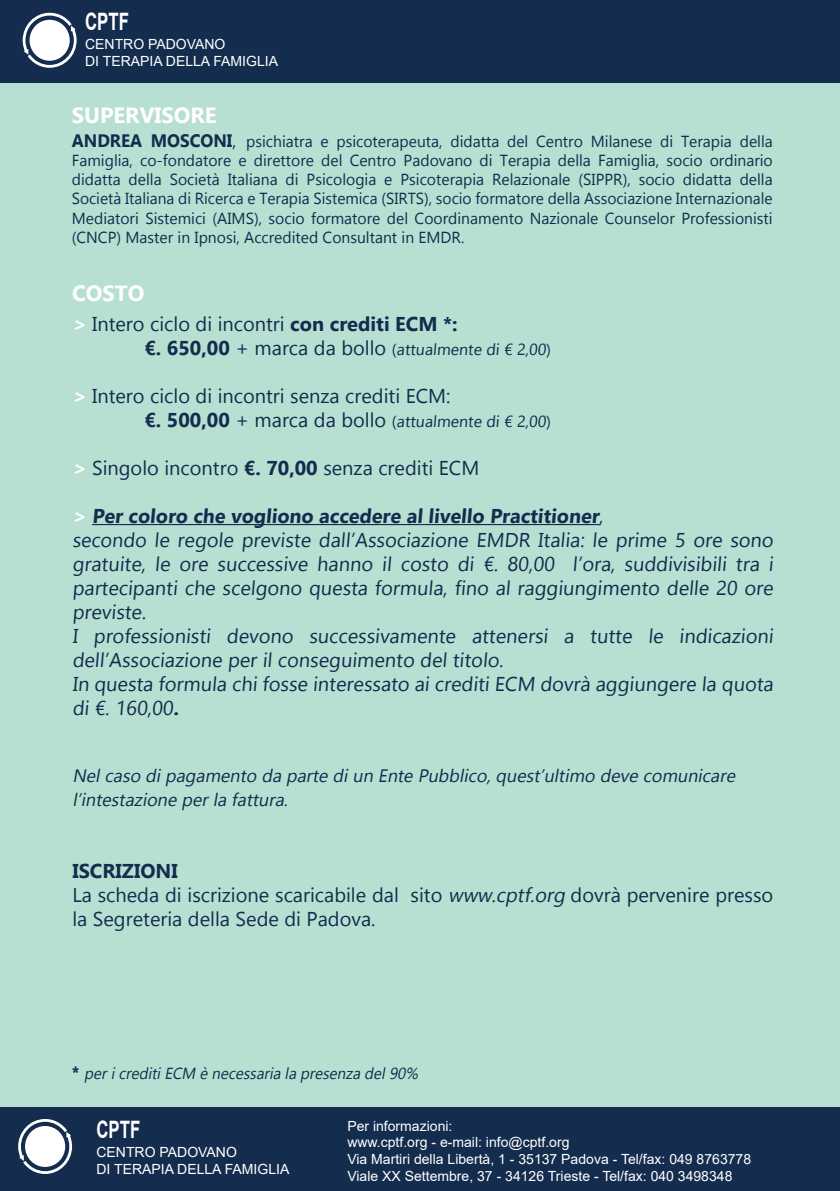
<style>
.page{position:relative;width:840px;height:1191px;background:#fff}
.page>*{position:absolute;margin:0;border:0;box-sizing:border-box;transform-origin:0 0}
.t1{font:700 24px "Arial";color:#fff;scale:.7 1}
.t2{font:700 22px "Gadugi";color:#fff}
.t3{font:20px/24px "Gadugi";color:#142c4d}
.t4{font:italic 18px/24px "Gadugi";color:#142c4d}
.t5{font:16px/19.2px "Gadugi";color:#142c4d;text-align:justify}
.t6{font:italic 16px "Gadugi";color:#142c4d;scale:.95 1}
.t7{font:14px/16.8px "Arial";color:#fff}
.s1{font-weight:700;font-size:18px}
.s2{font-size:18px}
.s3{font-weight:700;color:#fff}
.s4{font-weight:700}
.s5{font-weight:700;font-size:20px}
.s6{font-size:20px}
.s7{font-style:italic}
.s8{font-weight:700;font-style:normal;font-size:18px}
</style>
<div class="page">
<div style="left:0;top:21px;width:839px;height:1170px;background:#b7e0d3"></div>
<div style="left:0;top:0;width:839px;height:82px;background:#142c4d"></div>
<div style="left:0;top:1107px;width:839px;height:84px;background:#142c4d"></div>
<svg style="left:18px;top:1119px;width:54px;height:55px"></svg>
<svg style="left:23px;top:13px;width:54px;height:55px"></svg>
<hr style="left:92px;top:524px;width:507px;height:1px;background:#142c4d">
<p class="t1" style="left:85px;top:5px;width:64px">CPTF</p>
<p class="t7" style="left:85px;top:36px;width:194px">CENTRO PADOVANO<br>DI TERAPIA DELLA FAMIGLIA</p>
<p class="t2" style="left:72px;top:102px;width:146px">SUPERVISORE</p>
<p class="t5" style="left:72px;top:131px;width:702px"><span class="s1">ANDREA MOSCONI</span><span class="s2">,</span> psichiatra e psicoterapeuta, didatta del Centro Milanese di Terapia della Famiglia, co-fondatore e direttore del Centro Padovano di Terapia della Famiglia, socio ordinario didatta della Società Italiana di Psicologia e Psicoterapia Relazionale (SIPPR), socio didatta della Società Italiana di Ricerca e Terapia Sistemica (SIRTS), socio formatore della Associazione Internazionale Mediatori Sistemici (AIMS), socio formatore del Coordinamento Nazionale Counselor Professionisti (CNCP) Master in Ipnosi, Accredited Consultant in EMDR.</p>
<p class="t2" style="left:72px;top:280px;width:74px">COSTO</p>
<p class="t3" style="left:72px;top:311px;width:386px"><span class="s3">&gt;</span> Intero ciclo di incontri <span class="s4">con crediti ECM *:</span></p>
<p class="t5" style="left:144px;top:339px;width:408px"><span class="s5">€. 650,00</span> <span class="s6">+ marca da bollo</span> (attualmente di € 2,00)</p>
<p class="t3" style="left:72px;top:383px;width:379px"><span class="s3">&gt;</span> Intero ciclo di incontri senza crediti ECM:</p>
<p class="t5" style="left:144px;top:411px;width:408px"><span class="s5">€. 500,00</span> <span class="s6">+ marca da bollo</span> (attualmente di € 2,00)</p>
<p class="t3" style="left:72px;top:455px;width:408px"><span class="s3">&gt;</span> Singolo incontro <span class="s4">€. 70,00</span> senza crediti ECM</p>
<p class="t3" style="left:72px;top:503px;width:704px"><span class="s3">&gt;</span> <span class="s4">Per coloro che vogliono accedere al livello Practitioner</span>,<br>secondo le regole previste dall’Associazione EMDR Italia: le prime 5 ore sono gratuite, le ore successive hanno il costo di €. 80,00 l’ora, suddivisibili tra i partecipanti che scelgono questa formula, fino al raggiungimento delle 20 ore previste.<br>I professionisti devono successivamente attenersi a tutte le indicazioni dell’Associazione per il conseguimento del titolo.<br>In questa formula chi fosse interessato ai crediti ECM dovrà aggiungere la quota di €. 160,00<span class="s4">.</span></p>
<p class="t4" style="left:72px;top:763px;width:667px">Nel caso di pagamento da parte di un Ente Pubblico, quest’ultimo deve comunicare l’intestazione per la fattura.</p>
<p class="t3" style="left:72px;top:859px;width:702px"><span class="s4">ISCRIZIONI<br></span>La scheda di iscrizione scaricabile dal sito <span class="s7">www.cptf.org</span> dovrà pervenire presso la Segreteria della Sede di Padova.</p>
<p class="t6" style="left:72px;top:1064px;width:369px"><span class="s8">*</span> pericreditiECM è necessaria la presenza del90%</p>
<p class="t1" style="left:96px;top:1112px;width:64px">CPTF</p>
<p class="t7" style="left:96px;top:1143px;width:194px">CENTRO PADOVANO<br>DI TERAPIA DELLA FAMIGLIA</p>
<p class="t7" style="left:347px;top:1117px;width:405px">Per informazioni:<br>www.cptf.org - e-mail: info@cptf.org<br>Via Martiri della Libertà, 1 - 35137 Padova - Tel/fax: 049 8763778<br>Viale XX Settembre, 37 - 34126 Trieste - Tel/fax: 040 3498348</p>
</div>
